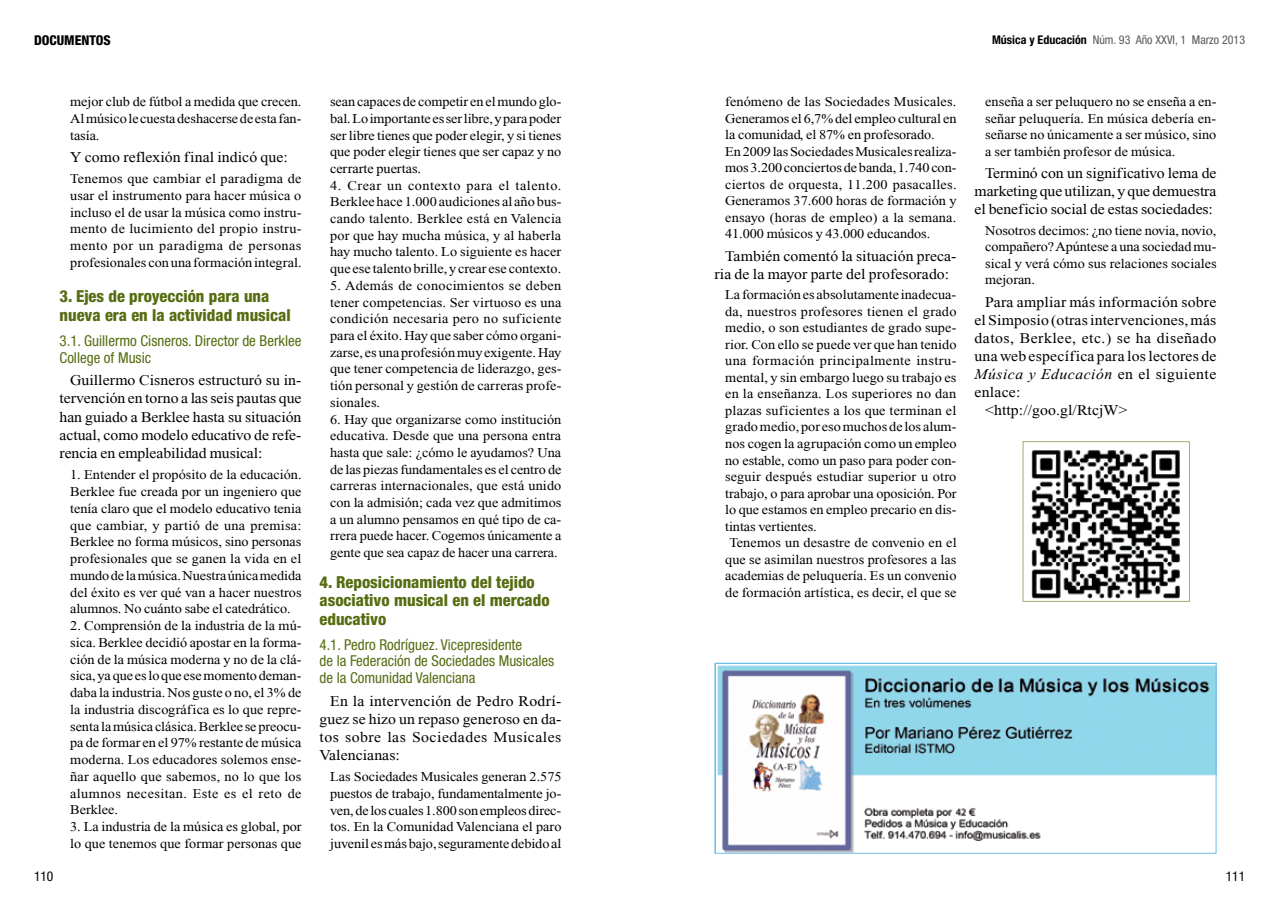
<style>
.page{position:relative;width:1276px;height:915px;background:#fff}
.page>*{position:absolute;margin:0;border:0;box-sizing:border-box;transform-origin:0 0}
.t1{font:800 condensed 16.5px/18.1px "Helvetica Neue";color:#566c11}
.t2{font:15px/18.3px "Times New Roman";letter-spacing:.005em;color:#000;text-align:justify;scale:1.05 1}
.t3{font:condensed 15px/16.6px "Helvetica Neue";color:#566c11}
.t4{font:15px "Times New Roman";letter-spacing:.03em;color:#000;scale:1.05 1}
.t5{font:italic 15px "Times New Roman";letter-spacing:.03em;color:#000;scale:1.05 1}
.t6{font:13.5px/16.6px "Times New Roman";color:#000;text-align:justify;scale:1.05 1}
.t7{font:13.5px "Times New Roman";letter-spacing:.02em;color:#000;scale:1.05 1}
.t8{font:13.5px "Times New Roman";letter-spacing:.03em;color:#000;scale:1.05 1}
.t9{font:800 condensed 13.5px "Helvetica Neue";color:#000}
.t10{font:condensed 13.5px "Helvetica Neue";color:#000}
.t11{font:condensed 12px "Helvetica Neue";color:#58595b}
.s1{font-weight:700;color:#000}
.s2{font-style:normal}
</style>
<div class="page">
<img style="left:1031px;top:450px;width:149px;height:149px">
<img style="left:717px;top:665px;width:497px;height:186px">
<div style="left:714px;top:662px;width:502px;height:191px;border:1px solid #6fbde9"></div>
<p class="t9" style="left:34px;top:32px;width:78px">DOCUMENTOS</p>
<p class="t11" style="left:992px;top:32px;width:254px"><span class="s1">Música y Educación</span> Núm. 93 Año XXVI, 1 Marzo 2013</p>
<p class="t6" style="left:70px;top:93px;width:222px">mejor club de fútbol a medida que crecen.<br>Al músico le cuesta deshacerse de esta fan&shy;tasía.</p>
<p class="t2" style="left:70px;top:148px;width:209px">Y como reflexión final indicó que:</p>
<p class="t6" style="left:70px;top:170px;width:222px">Tenemos que cambiar el paradigma de usar el instrumento para hacer música o incluso el de usar la música como instru&shy;mento de lucimiento del propio instru&shy;mento por un paradigma de personas profesionales con una formación integral.</p>
<p class="t1" style="left:60px;top:287px;width:233px">3. Ejes de proyección para una nueva era en la actividad musical</p>
<p class="t3" style="left:60px;top:332px;width:243px">3.1. Guillermo Cisneros. Director de Berklee<br>College of Music</p>
<p class="t2" style="left:60px;top:371px;width:232px;text-indent:11px">Guillermo Cisneros estructuró su in&shy;tervención en torno a las seis pautas que han guiado a Berklee hasta su situación actual, como modelo educativo de refe&shy;rencia en empleabilidad musical:</p>
<p class="t6" style="left:70px;top:466px;width:222px">1. Entender el propósito de la educación.<br>Berklee fue creada por un ingeniero que tenía claro que el modelo educativo tenia que cambiar, y partió de una premisa:<br>Berklee no forma músicos, sino personas profesionales que se ganen la vida en el mundo de la música. Nuestra única medida del éxito es ver qué van a hacer nuestros alumnos. No cuánto sabe el catedrático.</p>
<p class="t6" style="left:70px;top:617px;width:222px">2. Comprensión de la industria de la mú&shy;sica. Berklee decidió apostar en la forma&shy;ción de la música moderna y no de la clá&shy;sica, ya que es lo que ese momento deman&shy;daba la industria. Nos guste o no, el 3% de la industria discográfica es lo que repre&shy;senta la música clásica. Berklee se preocu&shy;pa de formar en el 97% restante de música moderna. Los educadores solemos ense&shy;ñar aquello que sabemos, no lo que los alumnos necesitan. Este es el reto de Berklee.</p>
<p class="t6" style="left:70px;top:818px;width:222px">3. La industria de la música es global, por lo que tenemos que formar personas que</p>
<p class="t6" style="left:330px;top:93px;width:222px">sean capaces de competir en el mundo glo&shy;bal. Lo importante es ser libre, y para poder ser libre tienes que poder elegir, y si tienes que poder elegir tienes que ser capaz y no cerrarte puertas.</p>
<p class="t6" style="left:330px;top:177px;width:222px">4. Crear un contexto para el talento.<br>Berklee hace 1.000 audiciones al año bus&shy;cando talento. Berklee está en Valencia por que hay mucha música, y al haberla hay mucho talento. Lo siguiente es hacer que ese talento brille, y crear ese contexto.</p>
<p class="t6" style="left:330px;top:277px;width:222px">5. Además de conocimientos se deben tener competencias. Ser virtuoso es una condición necesaria pero no suficiente para el éxito. Hay que saber cómo organi&shy;zarse, es una profesión muy exigente. Hay que tener competencia de liderazgo, ges&shy;tión personal y gestión de carreras profe&shy;sionales.</p>
<p class="t6" style="left:330px;top:410px;width:222px">6. Hay que organizarse como institución educativa. Desde que una persona entra hasta que sale: ¿cómo le ayudamos? Una de las piezas fundamentales es el centro de carreras internacionales, que está unido con la admisión; cada vez que admitimos a un alumno pensamos en qué tipo de ca&shy;rrera puede hacer. Cogemos únicamente a gente que sea capaz de hacer una carrera.</p>
<p class="t1" style="left:319px;top:572px;width:232px">4. Reposicionamiento del tejido asociativo musical en el mercado educativo</p>
<p class="t3" style="left:319px;top:635px;width:236px">4.1. Pedro Rodríguez. Vicepresidente<br>de la Federación de Sociedades Musicales de la Comunidad Valenciana</p>
<p class="t2" style="left:319px;top:691px;width:232px;text-indent:11px">En la intervención de Pedro Rodrí&shy;guez se hizo un repaso generoso en da&shy;tos sobre las Sociedades Musicales Valencianas:</p>
<p class="t6" style="left:330px;top:768px;width:222px">Las Sociedades Musicales generan 2.575 puestos de trabajo, fundamentalmente jo&shy;ven, de los cuales 1.800 son empleos direc&shy;tos. En la Comunidad Valenciana el paro juvenil es más bajo, seguramente debido al</p>
<p class="t6" style="left:725px;top:93px;width:222px;text-align:left">fenómeno de las Sociedades Musicales.<br>Generamos el 6,7% del empleo cultural en la comunidad, el 87% en profesorado.<br>En 2009 las Sociedades Musicales realiza&shy;mos 3.200 conciertos de banda, 1.740 con&shy;ciertos de orquesta, 11.200 pasacalles.<br>Generamos 37.600 horas de formación y ensayo (horas de empleo) a la semana.<br>41.000 músicos y 43.000 educandos.</p>
<p class="t2" style="left:714px;top:246px;width:232px;text-indent:11px">También comentó la situación preca&shy;ria de la mayor parte del profesorado:</p>
<p class="t6" style="left:725px;top:286px;width:222px">La formación es absolutamente inadecua-</p>
<p class="t7" style="left:725px;top:304px;width:222px">da, nuestros profesores tienen el grado</p>
<p class="t6" style="left:725px;top:319px;width:222px">medio, o son estudiantes de grado supe-</p>
<p class="t6" style="left:725px;top:336px;width:222px">rior. Con ello se puede ver que han tenido</p>
<p class="t8" style="left:725px;top:353px;width:222px">una formación principalmente instru-</p>
<p class="t6" style="left:725px;top:369px;width:222px">mental, y sin embargo luego su trabajo es</p>
<p class="t6" style="left:725px;top:385px;width:222px">en la enseñanza. Los superiores no dan</p>
<p class="t6" style="left:725px;top:402px;width:222px">plazas suficientes a los que terminan el</p>
<p class="t6" style="left:725px;top:418px;width:222px">grado medio, por eso muchos de los alum-</p>
<p class="t6" style="left:725px;top:435px;width:222px">nos cogen la agrupación como un empleo</p>
<p class="t6" style="left:725px;top:451px;width:222px">no estable, como un paso para poder con-</p>
<p class="t6" style="left:725px;top:468px;width:222px">seguir después estudiar superior u otro</p>
<p class="t6" style="left:725px;top:484px;width:222px">trabajo, o para aprobar una oposición. Por</p>
<p class="t6" style="left:725px;top:501px;width:222px">lo que estamos en empleo precario en dis-</p>
<p class="t6" style="left:725px;top:517px;width:89px">tintas vertientes.</p>
<p class="t6" style="left:729px;top:534px;width:218px">Tenemos un desastre de convenio en el</p>
<p class="t6" style="left:725px;top:550px;width:222px">que se asimilan nuestros profesores a las</p>
<p class="t6" style="left:725px;top:567px;width:222px">academias de peluquería. Es un convenio</p>
<p class="t6" style="left:725px;top:583px;width:222px">de formación artística, es decir, el que se</p>
<p class="t6" style="left:985px;top:93px;width:222px">enseña a ser peluquero no se enseña a en&shy;señar peluquería. En música debería en&shy;señarse no únicamente a ser músico, sino a ser también profesor de música.</p>
<p class="t2" style="left:974px;top:164px;width:232px;text-indent:11px">Terminó con un significativo lema de marketing que utilizan, y que demuestra el beneficio social de estas sociedades:</p>
<p class="t6" style="left:985px;top:222px;width:222px">Nosotros decimos: ¿no tiene novia, novio, compañero? Apúntese a una sociedad mu&shy;sical y verá cómo sus relaciones sociales mejoran.</p>
<p class="t2" style="left:985px;top:292px;width:222px">Para ampliar más información sobre</p>
<p class="t2" style="left:974px;top:310px;width:232px">el Simposio (otras intervenciones, más</p>
<p class="t4" style="left:974px;top:329px;width:232px">datos, Berklee, etc.) se ha diseñado</p>
<p class="t2" style="left:974px;top:346px;width:232px">una web específica para los lectores de</p>
<p class="t5" style="left:974px;top:365px;width:232px">Música y Educación <span class="s2">en el siguiente</span></p>
<p class="t2" style="left:974px;top:382px;width:45px">enlace:</p>
<p class="t2" style="left:985px;top:400px;width:137px">&lt;http://goo.gl/RtcjW&gt;</p>
<p class="t10" style="left:34px;top:867px;width:21px">110</p>
<p class="t10" style="left:1225px;top:867px;width:21px">111</p>
</div>
